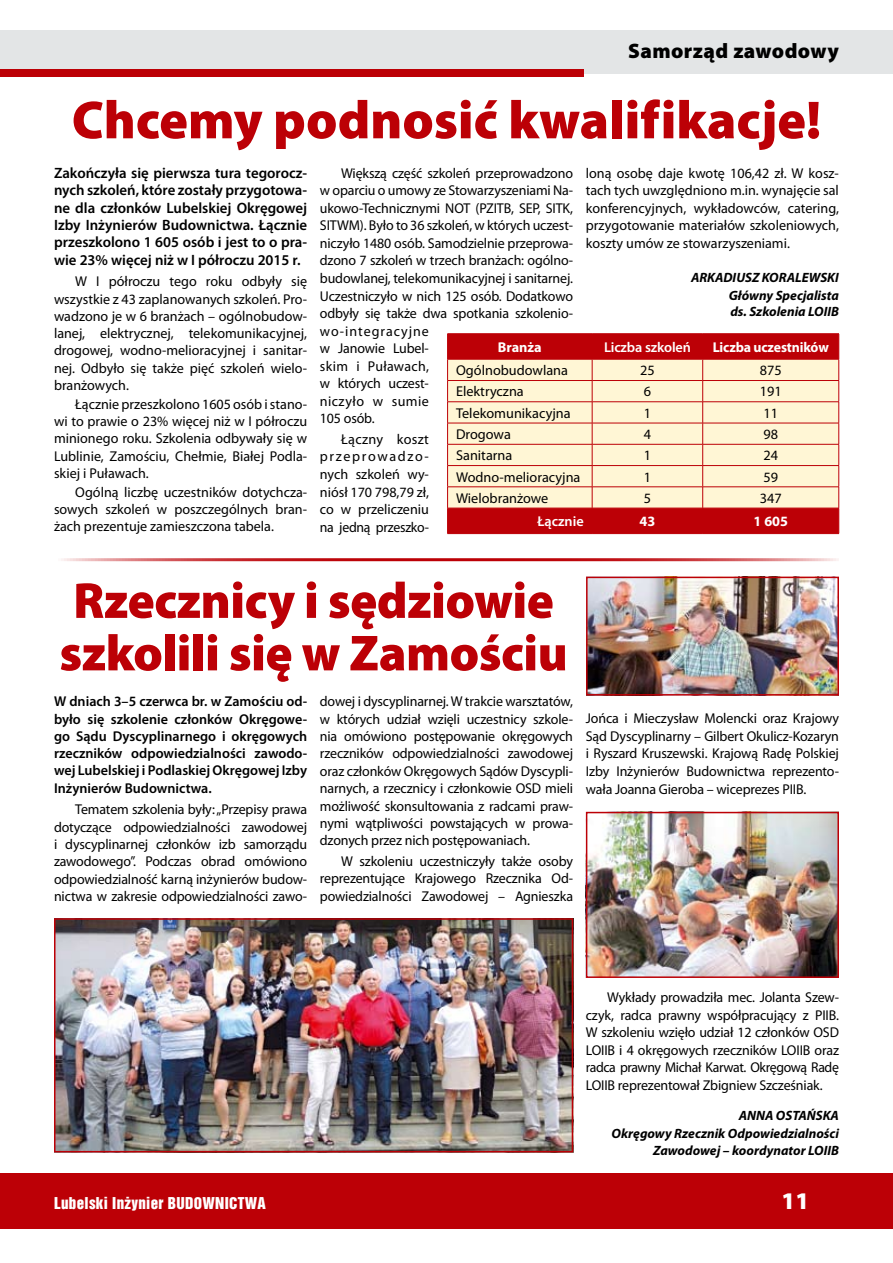
<style>
.page{position:relative;width:893px;height:1263px;background:#fff}
.page>*{position:absolute;margin:0;border:0;box-sizing:border-box;transform-origin:0 0}
.t1{font:900 54px "Myriad Pro";color:#bc0006}
.t2{font:900 51px/52.5px "Myriad Pro";letter-spacing:-.01em;color:#bc0006}
.t3{font:900 24px "Myriad Pro";color:#fff}
.t4{font:900 21px "Myriad Pro";letter-spacing:.02em;color:#000}
.t5{font:600 15px/17.2px "Myriad Pro";color:#000;text-align:justify}
.t6{font:15px "Switzerland Inserat";letter-spacing:.02em;color:#fff}
.t7{font:14.25px/17.5px "Myriad Pro";letter-spacing:-.01em;color:#000;text-align:justify}
.t8{font:600 14.25px/17.2px "Myriad Pro";color:#000;text-align:justify}
.t9{font:700 14.25px "Myriad Pro";letter-spacing:-.01em;color:#fff}
.t10{font:600 14.25px "Myriad Pro";letter-spacing:-.01em;color:#fff}
.t11{font:italic 700 13.5px/18.3px "Myriad Pro";color:#000;text-align:right}
</style>
<div class="page">
<div style="left:0;top:30px;width:893px;height:43px;background:#e3e5e6"></div>
<div style="left:0;top:1173px;width:893px;height:55px;background:#bc0006"></div>
<div style="left:0;top:70px;width:584px;height:7px;background:#bc0006"></div>
<hr style="left:54px;top:558px;width:785px;height:3px;background:#bc0006">
<img style="left:589px;top:815px;width:247px;height:160px">
<div style="left:586px;top:812px;width:253px;height:166px;border:2px solid #bc0006"></div>
<img style="left:589px;top:580px;width:247px;height:112px">
<div style="left:586px;top:577px;width:253px;height:118px;border:2px solid #bc0006"></div>
<img style="left:57px;top:921px;width:513px;height:228px">
<div style="left:54px;top:918px;width:519px;height:234px;border:2px solid #bc0006"></div>
<div style="left:448px;top:334px;width:390px;height:199px;background:#bc0006"></div>
<div style="left:448px;top:360px;width:390px;height:148px;background:#fff6d5"></div>
<hr style="left:447px;top:333px;width:145px;height:1px;background:#bc0006">
<hr style="left:592px;top:333px;width:111px;height:1px;background:#bc0006">
<hr style="left:703px;top:333px;width:136px;height:1px;background:#bc0006">
<hr style="left:447px;top:359px;width:145px;height:1px;background:#bc0006">
<hr style="left:592px;top:359px;width:111px;height:1px;background:#bc0006">
<hr style="left:703px;top:359px;width:136px;height:1px;background:#bc0006">
<hr style="left:447px;top:380px;width:145px;height:1px;background:#bc0006">
<hr style="left:592px;top:380px;width:111px;height:1px;background:#bc0006">
<hr style="left:703px;top:380px;width:136px;height:1px;background:#bc0006">
<hr style="left:447px;top:401px;width:145px;height:1px;background:#bc0006">
<hr style="left:592px;top:401px;width:111px;height:1px;background:#bc0006">
<hr style="left:703px;top:401px;width:136px;height:1px;background:#bc0006">
<hr style="left:447px;top:423px;width:145px;height:1px;background:#bc0006">
<hr style="left:592px;top:423px;width:111px;height:1px;background:#bc0006">
<hr style="left:703px;top:423px;width:136px;height:1px;background:#bc0006">
<hr style="left:447px;top:444px;width:145px;height:1px;background:#bc0006">
<hr style="left:592px;top:444px;width:111px;height:1px;background:#bc0006">
<hr style="left:703px;top:444px;width:136px;height:1px;background:#bc0006">
<hr style="left:447px;top:465px;width:145px;height:1px;background:#bc0006">
<hr style="left:592px;top:465px;width:111px;height:1px;background:#bc0006">
<hr style="left:703px;top:465px;width:136px;height:1px;background:#bc0006">
<hr style="left:447px;top:487px;width:145px;height:1px;background:#bc0006">
<hr style="left:592px;top:487px;width:111px;height:1px;background:#bc0006">
<hr style="left:703px;top:487px;width:136px;height:1px;background:#bc0006">
<hr style="left:447px;top:508px;width:145px;height:1px;background:#bc0006">
<svg style="left:447px;top:334px;width:1px;height:199px"></svg>
<hr style="left:592px;top:508px;width:111px;height:1px;background:#bc0006">
<svg style="left:592px;top:334px;width:1px;height:199px"></svg>
<hr style="left:703px;top:508px;width:136px;height:1px;background:#bc0006">
<svg style="left:702px;top:334px;width:1px;height:199px"></svg>
<svg style="left:838px;top:334px;width:1px;height:199px"></svg>
<hr style="left:447px;top:533px;width:145px;height:1px;background:#bc0006">
<hr style="left:592px;top:533px;width:111px;height:1px;background:#bc0006">
<hr style="left:703px;top:533px;width:136px;height:1px;background:#bc0006">
<h3 class="t4" style="left:628px;top:39px;width:212px">Samorząd zawodowy</h3>
<h1 class="t1" style="left:72px;top:89px;width:751px">Chcemy podnosić kwalifikacje!</h1>
<p class="t7" style="left:320px;top:164px;width:255px;text-align:left;text-indent:21px">Większą część szkoleń przeprowadzono w oparciu o umowy ze Stowarzyszeniami Na&shy;ukowo-Technicznymi NOT (PZITB, SEP, SITK,<br>SITWM). Było to 36 szkoleń, w których uczest&shy;niczyło 1480 osób. Samodzielnie przeprowa&shy;dzono 7 szkoleń w trzech branżach: ogólno&shy;budowlanej, telekomunikacyjnej i sanitarnej.<br>Uczestniczyło w nich 125 osób. Dodatkowo odbyły się także dwa spotkania szkolenio&shy;wo-integracyjne<br>w Janowie Lubel-<br>skim i Puławach,<br>w których uczest-<br>niczyło w sumie<br>105 osób.</p>
<p class="t7" style="left:320px;top:430px;width:111px;text-indent:21px">Łączny koszt przeprowadzo&shy;nych szkoleń wy&shy;niósł 170 798,79 zł, co w przeliczeniu na jedną przeszko-</p>
<p class="t7" style="left:586px;top:164px;width:255px">loną osobę daje kwotę 106,42 zł. W kosz&shy;tach tych uwzględniono m.in. wynajęcie sal konferencyjnych, wykładowców, catering, przygotowanie materiałów szkoleniowych, koszty umów ze stowarzyszeniami.</p>
<p class="t11" style="left:691px;top:267px;width:149px">ARKADIUSZ KORALEWSKI<br>Główny Specjalista</p>
<p class="t11" style="left:730px;top:302px;width:110px">ds. Szkolenia LOIIB</p>
<p class="t5" style="left:54px;top:164px;width:255px">Zakończyła się pierwsza tura tegorocz&shy;nych szkoleń, które zostały przygotowa&shy;ne dla członków Lubelskiej Okręgowej Izby Inżynierów Budownictwa. Łącznie przeszkolono 1 605 osób i jest to o pra&shy;wie 23% więcej niż w I półroczu 2015 r.</p>
<p class="t7" style="left:54px;top:273px;width:255px;text-indent:21px">W I półroczu tego roku odbyły się wszystkie z 43 zaplanowanych szkoleń. Pro&shy;wadzono je w 6 branżach – ogólnobudow&shy;lanej, elektrycznej, telekomunikacyjnej, drogowej, wodno-melioracyjnej i sanitar&shy;nej. Odbyło się także pięć szkoleń wielo&shy;branżowych.</p>
<p class="t7" style="left:54px;top:395px;width:255px;text-indent:21px">Łącznie przeszkolono 1605 osób i stano&shy;wi to prawie o 23% więcej niż w I półroczu minionego roku. Szkolenia odbywały się w Lublinie, Zamościu, Chełmie, Białej Podla&shy;skiej i Puławach.</p>
<p class="t7" style="left:54px;top:483px;width:255px;text-indent:21px">Ogólną liczbę uczestników dotychcza&shy;sowych szkoleń w poszczególnych bran&shy;żach prezentuje zamieszczona tabela.</p>
<p class="t9" style="left:498px;top:338px;width:45px">Branża</p>
<p class="t10" style="left:604px;top:338px;width:88px">Liczba szkoleń</p>
<p class="t9" style="left:713px;top:338px;width:118px">Liczba uczestników</p>
<p class="t7" style="left:456px;top:361px;width:114px">Ogólnobudowlana</p>
<p class="t7" style="left:640px;top:361px;width:16px">25</p>
<p class="t7" style="left:760px;top:361px;width:23px">875</p>
<p class="t7" style="left:456px;top:383px;width:69px">Elektryczna</p>
<p class="t7" style="left:644px;top:383px;width:9px">6</p>
<p class="t7" style="left:760px;top:383px;width:23px">191</p>
<p class="t7" style="left:456px;top:404px;width:116px">Telekomunikacyjna</p>
<p class="t7" style="left:644px;top:404px;width:9px">1</p>
<p class="t7" style="left:763px;top:404px;width:16px">11</p>
<p class="t7" style="left:456px;top:425px;width:56px">Drogowa</p>
<p class="t7" style="left:644px;top:425px;width:9px">4</p>
<p class="t7" style="left:763px;top:425px;width:16px">98</p>
<p class="t7" style="left:456px;top:446px;width:58px">Sanitarna</p>
<p class="t7" style="left:644px;top:446px;width:9px">1</p>
<p class="t7" style="left:763px;top:446px;width:16px">24</p>
<p class="t7" style="left:456px;top:468px;width:126px">Wodno-melioracyjna</p>
<p class="t7" style="left:644px;top:468px;width:9px">1</p>
<p class="t7" style="left:763px;top:468px;width:16px">59</p>
<p class="t7" style="left:456px;top:489px;width:94px">Wielobranżowe</p>
<p class="t7" style="left:644px;top:489px;width:9px">5</p>
<p class="t7" style="left:760px;top:489px;width:23px">347</p>
<p class="t10" style="left:537px;top:512px;width:48px">Łącznie</p>
<p class="t9" style="left:640px;top:512px;width:17px">43</p>
<p class="t9" style="left:754px;top:512px;width:36px">1 605</p>
<h2 class="t2" style="left:59px;top:575px;width:510px">Rzecznicy i sędziowie szkolili się w Zamościu</h2>
<p class="t7" style="left:320px;top:692px;width:255px">dowej i dyscyplinarnej. W trakcie warsztatów, w których udział wzięli uczestnicy szkole&shy;nia omówiono postępowanie okręgowych rzeczników odpowiedzialności zawodowej oraz członków Okręgowych Sądów Dyscypli&shy;narnych, a rzecznicy i członkowie OSD mieli możliwość skonsultowania z radcami praw&shy;nymi wątpliwości powstających w prowa&shy;dzonych przez nich postępowaniach.</p>
<p class="t7" style="left:320px;top:852px;width:255px;text-indent:21px">W szkoleniu uczestniczyły także osoby reprezentujące Krajowego Rzecznika Od&shy;powiedzialności Zawodowej – Agnieszka</p>
<p class="t8" style="left:54px;top:692px;width:255px">W dniach 3–5 czerwca br. w Zamościu od&shy;było się szkolenie członków Okręgowe&shy;go Sądu Dyscyplinarnego i okręgowych rzeczników odpowiedzialności zawodo&shy;wej Lubelskiej i Podlaskiej Okręgowej Izby Inżynierów Budownictwa.</p>
<p class="t7" style="left:54px;top:801px;width:255px;text-indent:21px">Tematem szkolenia były: „Przepisy prawa dotyczące odpowiedzialności zawodowej i dyscyplinarnej członków izb samorządu zawodowego”. Podczas obrad omówiono odpowiedzialność karną inżynierów budow&shy;nictwa w zakresie odpowiedzialności zawo-</p>
<p class="t7" style="left:586px;top:709px;width:255px">Jońca i Mieczysław Molencki oraz Krajowy Sąd Dyscyplinarny – Gilbert Okulicz-Kozaryn i Ryszard Kruszewski. Krajową Radę Polskiej Izby Inżynierów Budownictwa reprezento&shy;wała Joanna Gieroba – wiceprezes PIIB.</p>
<p class="t7" style="left:586px;top:988px;width:255px;text-indent:21px">Wykłady prowadziła mec. Jolanta Szew&shy;czyk, radca prawny współpracujący z PIIB.<br>W szkoleniu wzięło udział 12 członków OSD LOIIB i 4 okręgowych rzeczników LOIIB oraz radca prawny Michał Karwat. Okręgową Radę LOIIB reprezentował Zbigniew Szcześniak.</p>
<p class="t11" style="left:611px;top:1106px;width:229px">ANNA OSTAŃSKA<br>Okręgowy Rzecznik Odpowiedzialności</p>
<p class="t11" style="left:653px;top:1140px;width:187px">Zawodowej – koordynator LOIIB</p>
<p class="t6" style="left:54px;top:1194px;width:213px">Lubelski Inżynier BUDOWNICTWA</p>
<h3 class="t3" style="left:782px;top:1187px;width:29px">11</h3>
</div>
